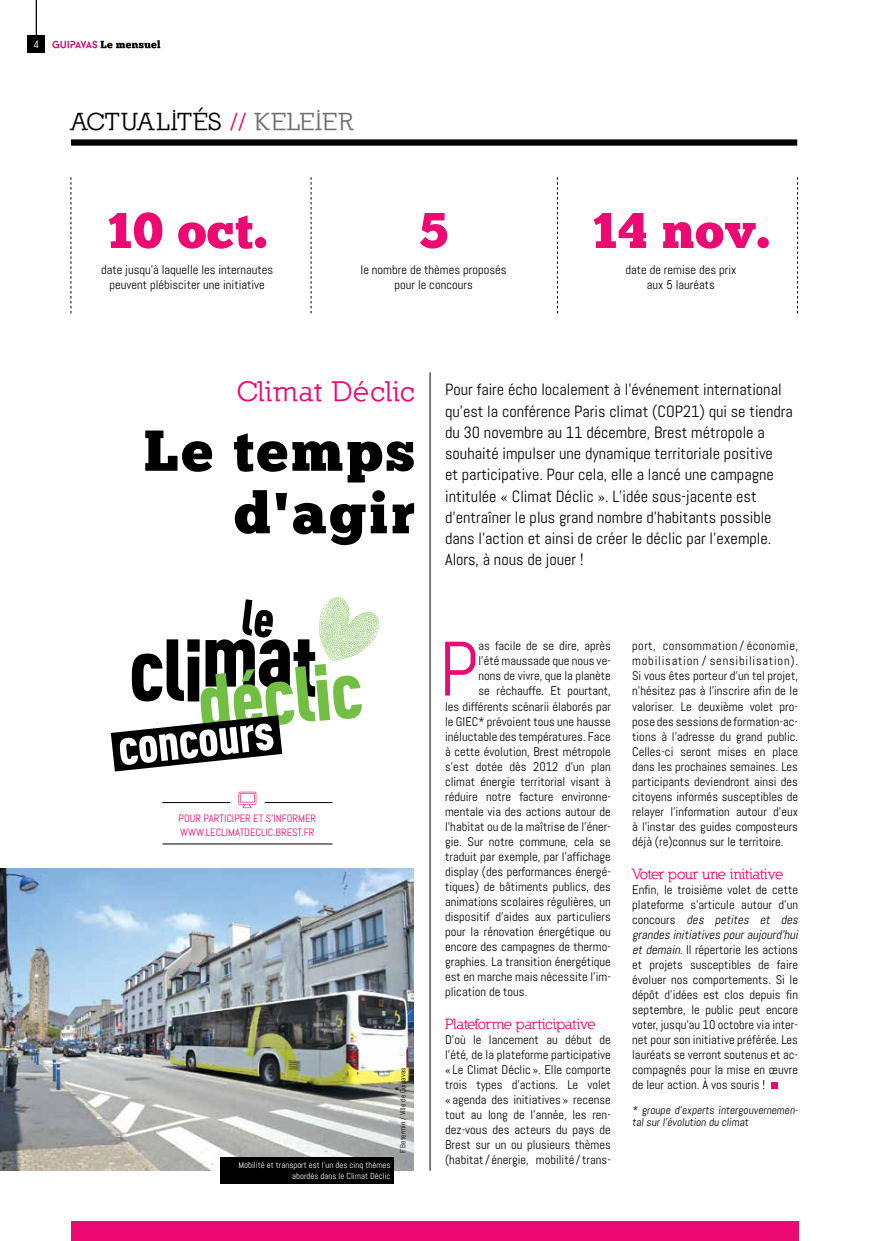
<style>
.page{position:relative;width:869px;height:1241px;background:#fff}
.page>*{position:absolute;margin:0;border:0;box-sizing:border-box;transform-origin:0 0}
.t1{font:76.75px "Abel";color:#ed0972}
.t2{font:57.5px/62.5px "Chunk Five Ex";letter-spacing:.05em;color:#000;text-align:right}
.t3{font:50px "Chunk Five Ex";letter-spacing:.02em;color:#ed0972}
.t4{font:700 28.75px "Nilland";letter-spacing:.02em;color:#ed0972}
.t5{font:700 25px "Nilland";letter-spacing:.015em;color:#000}
.t6{font:16.25px/21.2px "Abel";color:#000}
.t7{font:700 15px "Nilland";letter-spacing:-.025em;color:#ed0972}
.t8{font:12.5px/15px "Abel";color:#000;text-align:center}
.t9{font:11.25px/12.5px "Abel";color:#000}
.t10{font:11.25px "Abel";color:#fff}
.t11{font:10.62px/13.8px "Abel";color:#ed0972}
.t12{font:8.75px/11.2px "Abel";color:#fff;text-align:right}
.t13{font:7.5px "Abel";color:#000}
.s1{color:#ed0972}
.s2{color:#6d6e71}
.s3{font-style:italic}
</style>
<div class="page">
<hr style="left:36px;top:0;width:1px;height:38px;background:#000">
<div style="left:27px;top:35px;width:18px;height:18px;background:#000"></div>
<div style="left:71px;top:139px;width:725px;height:7px;background:#000"></div>
<div style="left:71px;top:1221px;width:726px;height:19px;background:#ed0972"></div>
<svg style="left:52px;top:40px;width:108px;height:8px"></svg>
<svg style="left:557px;top:177px;width:1px;height:136px"></svg>
<svg style="left:310px;top:177px;width:1px;height:136px"></svg>
<svg style="left:71px;top:177px;width:1px;height:136px"></svg>
<hr style="left:429px;top:372px;width:1px;height:798px;background:#000">
<img style="left:0;top:868px;width:413px;height:301px">
<div style="left:220px;top:1157px;width:174px;height:26px;background:#000"></div>
<div style="left:770px;top:1081px;width:7px;height:7px;background:#ed0972"></div>
<hr style="left:162px;top:802px;width:68px;height:1px;background:#000">
<hr style="left:264px;top:802px;width:68px;height:1px;background:#000">
<hr style="left:162px;top:843px;width:170px;height:1px;background:#000">
<svg style="left:238px;top:791px;width:18px;height:17px"></svg>
<svg style="left:111px;top:597px;width:268px;height:174px"></svg>
<p class="t10" style="left:33px;top:37px;width:7px">4</p>
<h3 class="t5" style="left:71px;top:106px;width:283px">ACTUALITÉS <span class="s1">//</span> <span class="s2">KELEIER</span></h3>
<h3 class="t3" style="left:107px;top:193px;width:161px">10 oct.</h3>
<p class="t8" style="left:101px;top:262px;width:174px">date jusqu'à laquelle les internautes peuvent plébisciter une initiative</p>
<h3 class="t3" style="left:419px;top:193px;width:30px">5</h3>
<p class="t8" style="left:360px;top:262px;width:147px">le nombre de thèmes proposés pour le concours</p>
<h3 class="t3" style="left:592px;top:193px;width:179px">14 nov.</h3>
<p class="t8" style="left:625px;top:262px;width:112px">date de remise des prix aux 5 lauréats</p>
<h3 class="t4" style="left:236px;top:374px;width:180px">Climat Déclic</h3>
<h2 class="t2" style="left:144px;top:418px;width:272px">Le temps d'agir</h2>
<p class="t11" style="left:178px;top:811px;width:139px">POUR PARTICIPER ET S'INFORMER<br>WWW.LECLIMATDECLIC.BREST.FR</p>
<p class="t12" style="left:238px;top:1159px;width:154px">Mobilité et transport est l'un des cinq thèmes abordés dans le Climat Déclic</p>
<p class="t13" style="left:398px;top:1152px;width:87px;rotate:-90deg">F. Betermin / Ville de Guipavas</p>
<p class="t6" style="left:445px;top:379px;width:349px">Pour faire écho localement à l’événement international qu’est la conférence Paris climat (COP21) qui se tiendra du 30 novembre au 11 décembre, Brest métropole a souhaité impulser une dynamique territoriale positive<br>et participative. Pour cela, elle a lancé une campagne intitulée « Climat Déclic ». L’idée sous-jacente est d’entraîner le plus grand nombre d’habitants possible dans l’action et ainsi de créer le déclic par l’exemple.<br>Alors, à nous de jouer !</p>
<h1 class="t1" style="left:439px;top:620px;width:41px">P</h1>
<p class="t8" style="left:478px;top:638px;width:134px">as facile de se dire, après</p>
<p class="t8" style="left:478px;top:653px;width:134px">l’été maussade que nous ve-</p>
<p class="t8" style="left:478px;top:668px;width:134px">nons de vivre, que la planète</p>
<p class="t8" style="left:478px;top:683px;width:134px">se réchauffe. Et pourtant,</p>
<p class="t8" style="left:445px;top:698px;width:167px">les différents scénarii élaborés par</p>
<p class="t8" style="left:445px;top:713px;width:167px">le GIEC* prévoient tous une hausse</p>
<p class="t8" style="left:445px;top:728px;width:167px">inéluctable des températures. Face</p>
<p class="t8" style="left:445px;top:743px;width:167px">à cette évolution, Brest métropole</p>
<p class="t8" style="left:445px;top:758px;width:167px">s’est dotée dès 2012 d’un plan</p>
<p class="t8" style="left:445px;top:773px;width:167px">climat énergie territorial visant à</p>
<p class="t8" style="left:445px;top:788px;width:167px">réduire notre facture environne-</p>
<p class="t8" style="left:445px;top:803px;width:167px">mentale via des actions autour de</p>
<p class="t8" style="left:445px;top:818px;width:167px">l’habitat ou de la maîtrise de l’éner-</p>
<p class="t8" style="left:445px;top:833px;width:167px">gie. Sur notre commune, cela se</p>
<p class="t8" style="left:445px;top:848px;width:167px">traduit par exemple, par l’affichage</p>
<p class="t8" style="left:445px;top:863px;width:167px">display (des performances énergé-</p>
<p class="t8" style="left:445px;top:878px;width:167px">tiques) de bâtiments publics, des</p>
<p class="t8" style="left:445px;top:893px;width:167px">animations scolaires régulières, un</p>
<p class="t8" style="left:445px;top:908px;width:167px">dispositif d’aides aux particuliers</p>
<p class="t8" style="left:445px;top:923px;width:167px">pour la rénovation énergétique ou</p>
<p class="t8" style="left:445px;top:938px;width:167px">encore des campagnes de thermo-</p>
<p class="t8" style="left:445px;top:953px;width:167px">graphies. La transition énergétique</p>
<p class="t8" style="left:445px;top:968px;width:167px">est en marche mais nécessite l'im-</p>
<p class="t8" style="left:445px;top:983px;width:84px">plication de tous.</p>
<p class="t7" style="left:445px;top:1014px;width:152px">Plateforme participative</p>
<p class="t8" style="left:445px;top:1031px;width:167px;text-align:justify">D'où le lancement au début de l'été, de la plateforme participative « Le Climat Déclic ». Elle comporte trois types d'actions. Le volet « agenda des initiatives » recense tout au long de l'année, les ren&shy;dez-vous des acteurs du pays de Brest sur un ou plusieurs thèmes (habitat/ énergie, mobilité /trans-</p>
<p class="t8" style="left:632px;top:638px;width:167px;text-align:justify">port, consommation / économie, mobilisation / sensibilisation).<br>Si vous êtes porteur d'un tel projet, n'hésitez pas à l'inscrire afin de le valoriser. Le deuxième volet pro&shy;pose des sessions de formation-ac&shy;tions à l'adresse du grand public.<br>Celles-ci seront mises en place dans les prochaines semaines. Les participants deviendront ainsi des citoyens informés susceptibles de relayer l'information autour d'eux à l'instar des guides composteurs déjà (re)connus sur le territoire.</p>
<p class="t7" style="left:632px;top:864px;width:152px">Voter pour une initiative</p>
<p class="t8" style="left:632px;top:881px;width:170px;text-align:left">Enfin, le troisième volet de cette plateforme s'articule autour d'un c o n c o u r s <span class="s3">des petites et des grandes initiatives pouraujourd'hui etdemain</span>. Il répertorie les actions et projets susceptibles de faire évoluer nos comportements. Si le dépôt d'idées est clos depuis fin septembre, le public peut encore voter, jusqu'au 10 octobre via inter&shy;net pour son initiative préférée. Les lauréats se verront soutenus et ac&shy;compagnés pour la mise en œuvre de leur action. À vos souris !</p>
<p class="t9" style="left:632px;top:1103px;width:169px">* groupe d’experts intergouvernemen&shy;tal sur l’évolution du climat</p>
</div>
